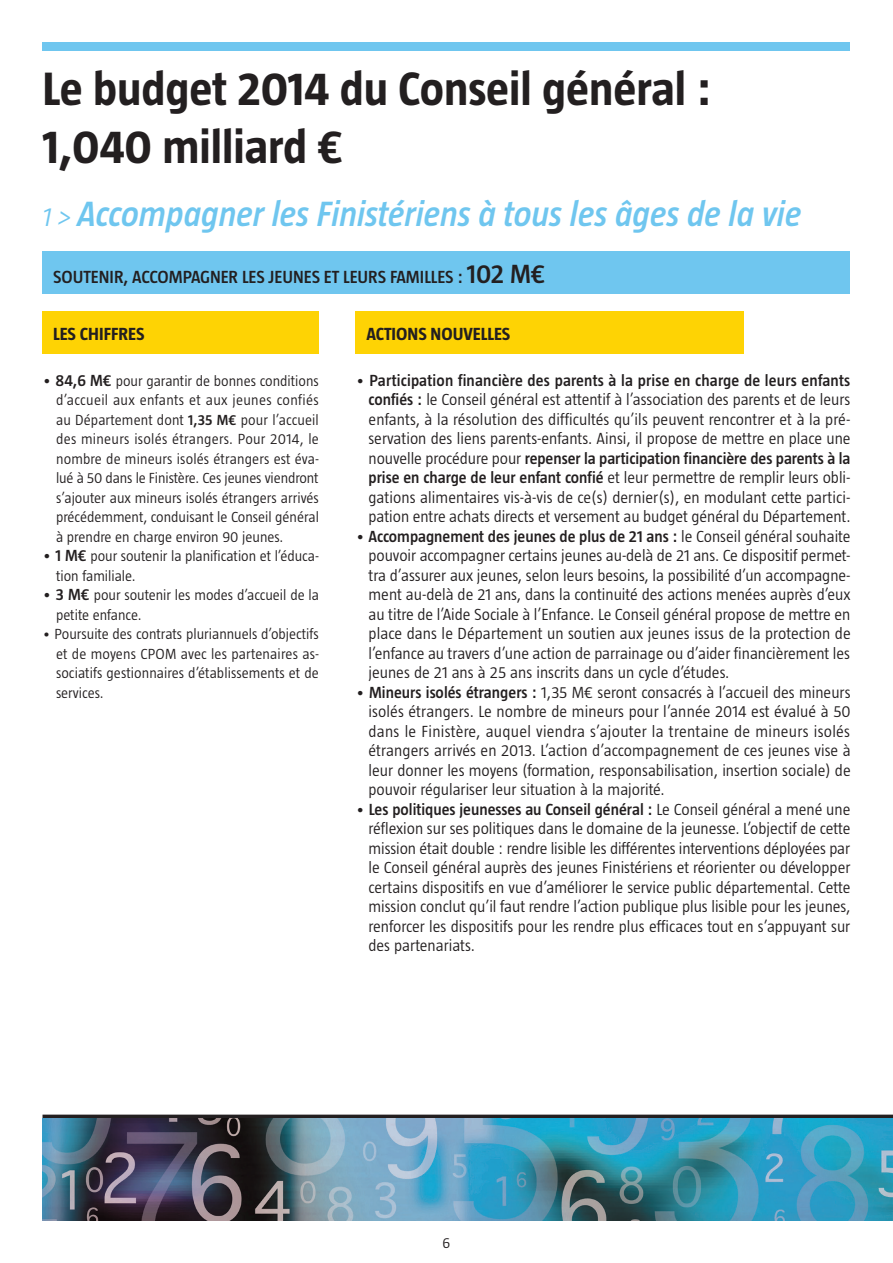
<style>
.page{position:relative;width:893px;height:1263px;background:#fff}
.page>*{position:absolute;margin:0;border:0;box-sizing:border-box;transform-origin:0 0}
.titres_grand_titre{font:700 48px "Taz";color:#231f20}
.titres_titre_seconda{font:italic 600 36px "Taz";color:#6fc6ef}
.pavés_pavé_cartouche{font:600 18px "Taz";color:#231f20}
.pavés_pavé_cartouche-2{font:700 18px "Taz";color:#231f20}
.textes_courants_pavé{font:300 16.5px/19.5px "Taz";color:#231f20;text-align:justify}
.textes_courants_pavé-2{font:300 15px/19.5px "Taz";color:#231f20;text-align:justify}
.s1{font-weight:300;font-size:27px}
.s2{font-size:27px}
.s3{font-size:16.5px}
.s4{font-weight:600;font-size:16.5px}
.s5{font-weight:600}
</style>
<div class="page">
<div style="left:43px;top:43px;width:807px;height:8px;background:#6fc6ef"></div>
<div style="left:356px;top:311px;width:388px;height:43px;background:#fed304"></div>
<div style="left:43px;top:251px;width:807px;height:42px;background:#6fc6ef"></div>
<div style="left:43px;top:311px;width:276px;height:43px;background:#fed304"></div>
<div style="left:43px;top:1114px;width:850px;height:5px;background:#231f20"></div>
<img style="left:43px;top:1118px;width:850px;height:102px">
<p class="titres_grand_titre" style="left:43px;top:62px;width:670px">Le budget 2014 du Conseil général :</p>
<p class="titres_grand_titre" style="left:43px;top:120px;width:303px">1,040 milliard €</p>
<p class="titres_titre_seconda" style="left:43px;top:194px;width:760px"><span class="s1">1 &gt;</span> Accompagner les Finistériens à tous les âges de la vie</p>
<p class="pavés_pavé_cartouche" style="left:53px;top:267px;width:494px">SOUTENIR, ACCOMPAGNER LES JEUNES ET LEURS FAMILLES : <span class="s2">102 M€</span></p>
<p class="pavés_pavé_cartouche-2" style="left:53px;top:324px;width:93px">LES CHIFFRES</p>
<p class="textes_courants_pavé-2" style="left:56px;top:371px;width:264px;text-indent:-14px"><span class="s3">•</span> <span class="s4">84,6 M€</span> pour garantir de bonnes conditions d’accueil aux enfants et aux jeunes confiés au Département dont <span class="s5">1,35 M€</span> pour l’accueil des mineurs isolés étrangers. Pour 2014, le nombre de mineurs isolés étrangers est éva&shy;lué à 50 dans le Finistère. Ces jeunes viendront s’ajouter aux mineurs isolés étrangers arrivés précédemment, conduisant le Conseil général à prendre en charge environ 90 jeunes.</p>
<p class="textes_courants_pavé-2" style="left:56px;top:546px;width:264px;text-indent:-14px"><span class="s3">•</span> <span class="s4">1 M€</span> pour soutenir la planification et l’éduca&shy;tion familiale.</p>
<p class="textes_courants_pavé-2" style="left:56px;top:585px;width:264px;text-indent:-14px"><span class="s3">•</span> <span class="s4">3 M€</span> pour soutenir les modes d’accueil de la petite enfance.</p>
<p class="textes_courants_pavé-2" style="left:56px;top:624px;width:264px;text-indent:-14px">• Poursuite des contrats pluriannuels d’objectifs et de moyens CPOM avec les partenaires as&shy;sociatifs gestionnaires d’établissements et de services.</p>
<p class="pavés_pavé_cartouche-2" style="left:366px;top:324px;width:145px">ACTIONS NOUVELLES</p>
<p class="textes_courants_pavé" style="left:369px;top:370px;width:484px;text-indent:-13px">• <span class="s5">Participation financière des parents à la prise en charge de leurs enfants confiés :</span> le Conseil général est attentif à l’association des parents et de leurs enfants, à la résolution des difficultés qu’ils peuvent rencontrer et à la pré&shy;servation des liens parents-enfants. Ainsi, il propose de mettre en place une nouvelle procédure pour <span class="s5">repenser la participation financière des parents à la prise en charge de leur enfant confié</span> et leur permettre de remplir leurs obli&shy;gations alimentaires vis-à-vis de ce(s) dernier(s), en modulant cette partici&shy;pation entre achats directs et versement au budget général du Département.</p>
<p class="textes_courants_pavé" style="left:369px;top:526px;width:484px;text-indent:-13px">• <span class="s5">Accompagnement des jeunes de plus de 21 ans :</span> le Conseil général souhaite pouvoir accompagner certains jeunes au-delà de 21 ans. Ce dispositif permet&shy;tra d’assurer aux jeunes, selon leurs besoins, la possibilité d’un accompagne&shy;ment au-delà de 21 ans, dans la continuité des actions menées auprès d’eux au titre de l’Aide Sociale à l’Enfance. Le Conseil général propose de mettre en place dans le Département un soutien aux jeunes issus de la protection de l’enfance au travers d’une action de parrainage ou d’aider financièrement les jeunes de 21 ans à 25 ans inscrits dans un cycle d’études.</p>
<p class="textes_courants_pavé" style="left:369px;top:682px;width:484px;text-indent:-13px">• <span class="s5">Mineurs isolés étrangers :</span> 1,35 M€ seront consacrés à l’accueil des mineurs isolés étrangers. Le nombre de mineurs pour l’année 2014 est évalué à 50 dans le Finistère, auquel viendra s’ajouter la trentaine de mineurs isolés étrangers arrivés en 2013. L’action d’accompagnement de ces jeunes vise à leur donner les moyens (formation, responsabilisation, insertion sociale) de pouvoir régulariser leur situation à la majorité.</p>
<p class="textes_courants_pavé" style="left:369px;top:799px;width:483px;text-indent:-13px">• <span class="s5">Les politiques jeunesses au Conseil général :</span> Le Conseil général a mené une réflexion sur ses politiques dans le domaine de la jeunesse. L’objectif de cette mission était double : rendre lisible les différentes interventions déployées par le Conseil général auprès des jeunes Finistériens et réorienter ou développer certains dispositifs en vue d’améliorer le service public départemental. Cette mission conclut qu’il faut rendre l’action publique plus lisible pour les jeunes, renforcer les dispositifs pour les rendre plus efficaces tout en s’appuyant sur des partenariats.</p>
<p class="textes_courants_pavé-2" style="left:443px;top:1233px;width:9px">6</p>
</div>
